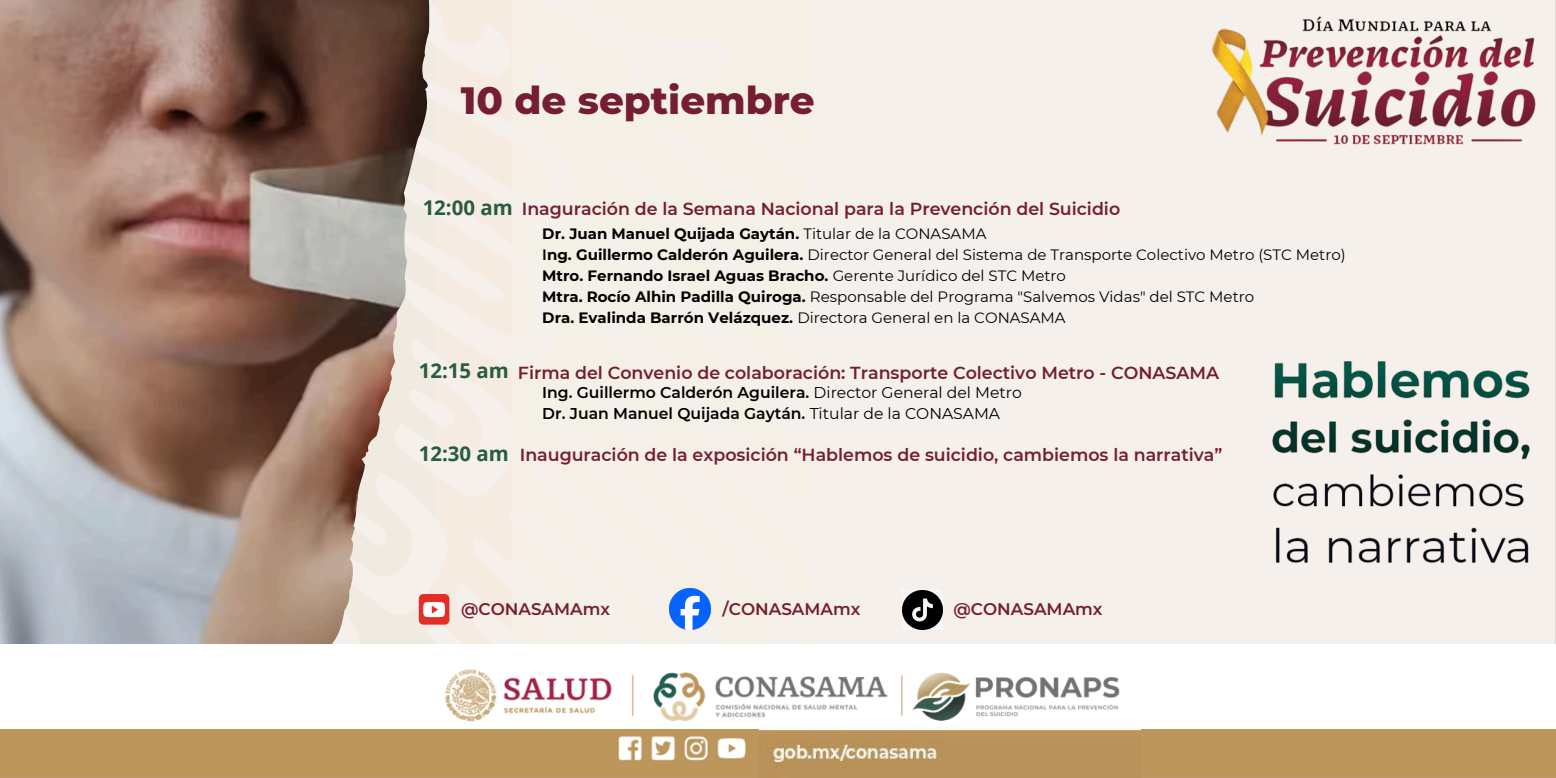
<style>
.page{position:relative;width:1556px;height:778px;background:#fff}
.page>*{position:absolute;margin:0;border:0;box-sizing:border-box;transform-origin:0 0}
.t1{font:800 38.79px "Montserrat";color:#751d35}
.t2{font:700 20.4px "Open Sans";color:#285c40}
.t3{font:600 17.4px "Montserrat";color:#751d35}
.t4{font:600 16.8px "Montserrat";color:#751d35}
.t5{font:600 15.6px "Montserrat";color:#000}
.t6{font:15px "Montserrat";color:#000}
.t7{font:700 15px "Montserrat";color:#000}
.s1{font-weight:400}
.s2{font-weight:600}
.s3{font-weight:700}
</style>
<div class="page">
<div style="left:429px;top:0;width:1126px;height:644px;background:#f5f0eb"></div>
<img style="left:0;top:0;width:429px;height:644px">
<div style="left:0;top:729px;width:1555px;height:49px;background:#bd965b"></div>
<img style="left:431px;top:669px;width:688px;height:76px">
<img style="left:1194px;top:1px;width:361px;height:165px">
<img style="left:1248px;top:350px;width:301px;height:232px">
<div style="left:419px;top:594px;width:30px;height:30px;background:#e52d27;border-radius:5px"></div>
<svg style="left:423px;top:602px;width:22px;height:15px"></svg>
<img style="left:669px;top:588px;width:41px;height:42px">
<img style="left:759px;top:727px;width:381px;height:50px">
<img style="left:902px;top:590px;width:40px;height:40px">
<p class="t1" style="left:461px;top:76px;width:355px">10 de septiembre</p>
<h3 class="t2" style="left:422px;top:193px;width:92px">12:00 am</h3>
<p class="t3" style="left:522px;top:198px;width:600px">Inaguración de la Semana Nacional para la Prevención del Suicidio</p>
<h2 class="t7" style="left:542px;top:225px;width:445px">Dr. Juan Manuel Quijada Gaytán. <span class="s1">Titular de la CONASAMA</span></h2>
<h3 class="t6" style="left:542px;top:246px;width:805px"><span class="s2">I</span><span class="s3">ng. Guillermo Calderón Aguilera.</span> Director General del Sistema de Transporte Colectivo Metro (STC Metro)</h3>
<p class="t7" style="left:542px;top:267px;width:525px">Mtro. Fernando Israel Aguas Bracho. <span class="s1">Gerente Jurídico del STC Metro</span></p>
<p class="t6" style="left:542px;top:288px;width:713px"><span class="s3">Mtra. Rocío Alhin Padilla Quiroga.</span> Responsable del Programa "Salvemos Vidas" del STC Metro</p>
<h2 class="t7" style="left:542px;top:309px;width:525px">Dra. Evalinda Barrón Velázquez. <span class="s1">Directora General en la CONASAMA</span></h2>
<h3 class="t2" style="left:419px;top:356px;width:92px">12:15 am</h3>
<p class="t3" style="left:518px;top:362px;width:702px">Firma del Convenio de colaboración: Transporte Colectivo Metro - CONASAMA</p>
<p class="t5" style="left:542px;top:382px;width:481px">Ing. Guillermo Calderón Aguilera. <span class="s1">Director General del Metro</span></p>
<p class="t5" style="left:542px;top:404px;width:459px">Dr. Juan Manuel Quijada Gaytán. <span class="s1">Titular de la CONASAMA</span></p>
<h3 class="t2" style="left:419px;top:439px;width:92px">12:30 am</h3>
<h3 class="t3" style="left:520px;top:443px;width:704px">Inauguración de la exposición “Hablemos de suicidio, cambiemos la narrativa”</h3>
<p class="t4" style="left:461px;top:599px;width:150px">@CONASAMAmx</p>
<p class="t4" style="left:722px;top:599px;width:139px">/CONASAMAmx</p>
<p class="t4" style="left:953px;top:599px;width:150px">@CONASAMAmx</p>
</div>
